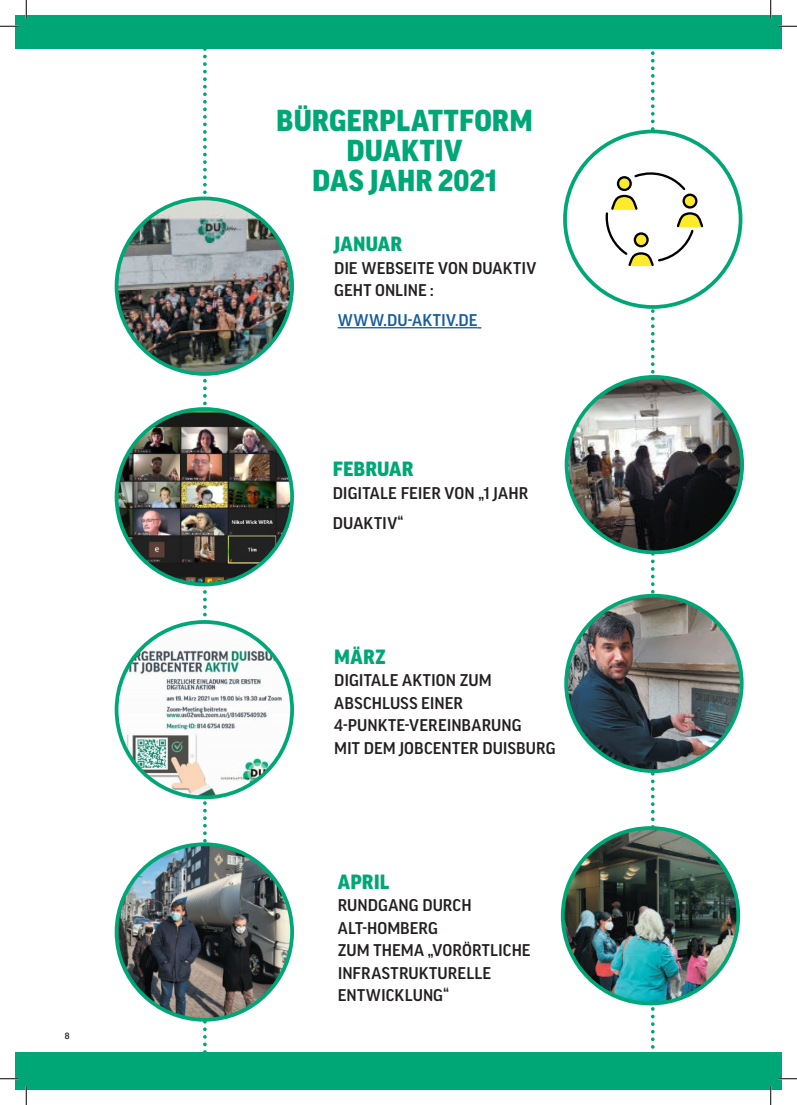
<style>
.page{position:relative;width:797px;height:1105px;background:#fff}
.page>*{position:absolute;margin:0;border:0;box-sizing:border-box;transform-origin:0 0}
.t1{font:900 29.25px/30px "Good Pro";letter-spacing:.005em;color:#00a776;text-align:center}
.t2{font:900 19.88px "Good Pro";letter-spacing:.005em;color:#00a776}
.t3{font:500 16.38px/22.5px "Good Pro";letter-spacing:.005em;color:#231f20}
.t4{font:500 16.38px "Good Pro";letter-spacing:.015em;color:#175d9e}
.t5{font:500 8.75px "Good Pro";color:#231f20}
</style>
<div class="page">
<div style="left:15px;top:15px;width:767px;height:33px;background:#00a776"></div>
<div style="left:15px;top:1052px;width:767px;height:38px;background:#00a776"></div>
<svg style="left:203px;top:48px;width:4px;height:1004px"></svg>
<hr style="left:338px;top:327px;width:139px;height:1px;background:#175d9e">
<img style="left:116px;top:198px;width:176px;height:176px;border-radius:88px">
<div style="left:115px;top:197px;width:179px;height:179px;border:4px solid #00a776;border-radius:50%"></div>
<img style="left:116px;top:409px;width:176px;height:175px;border-radius:88px">
<div style="left:115px;top:407px;width:179px;height:179px;border:4px solid #00a776;border-radius:50%"></div>
<img style="left:116px;top:622px;width:176px;height:175px;border-radius:88px">
<div style="left:115px;top:620px;width:179px;height:179px;border:4px solid #00a776;border-radius:50%"></div>
<img style="left:116px;top:844px;width:176px;height:176px;border-radius:88px">
<div style="left:115px;top:842px;width:179px;height:180px;border:4px solid #00a776;border-radius:50%"></div>
<img style="left:566px;top:377px;width:176px;height:175px;border-radius:88px">
<img style="left:566px;top:596px;width:175px;height:175px;border-radius:88px">
<img style="left:562px;top:828px;width:176px;height:175px;border-radius:88px">
<img style="left:604px;top:48px;width:100px;height:1001px">
<svg style="left:0;top:25px;width:19px;height:2px"></svg>
<svg style="left:778px;top:25px;width:19px;height:2px"></svg>
<svg style="left:0;top:1078px;width:19px;height:1px"></svg>
<svg style="left:778px;top:1078px;width:19px;height:1px"></svg>
<svg style="left:25px;top:0;width:2px;height:19px"></svg>
<svg style="left:25px;top:1086px;width:2px;height:19px"></svg>
<svg style="left:770px;top:0;width:1px;height:19px"></svg>
<svg style="left:770px;top:1086px;width:1px;height:19px"></svg>
<p class="t5" style="left:65px;top:1031px;width:6px">8</p>
<h1 class="t1" style="left:276px;top:106px;width:258px">BÜRGERPLATTFORM<br>DUAKTIV<br>DAS JAHR 2021</h1>
<p class="t2" style="left:334px;top:234px;width:69px">JANUAR</p>
<p class="t3" style="left:334px;top:257px;width:204px">DIE WEBSEITE VON DUAKTIV<br>GEHT ONLINE :</p>
<p class="t4" style="left:338px;top:312px;width:141px">WWW.DU-AKTIV.DE</p>
<p class="t2" style="left:333px;top:459px;width:82px">FEBRUAR</p>
<p class="t3" style="left:333px;top:478px;width:197px;line-height:30px">DIGITALE FEIER VON „1 JAHR<br>DUAKTIV“</p>
<p class="t2" style="left:334px;top:646px;width:53px">MÄRZ</p>
<p class="t3" style="left:334px;top:669px;width:223px">DIGITALE AKTION ZUM<br>ABSCHLUSS EINER<br>4-PUNKTE-VEREINBARUNG<br>MIT DEM JOBCENTER DUISBURG</p>
<p class="t2" style="left:338px;top:871px;width:53px">APRIL</p>
<p class="t3" style="left:338px;top:894px;width:194px">RUNDGANG DURCH<br>ALT-HOMBERG<br>ZUM THEMA „VORÖRTLICHE<br>INFRASTRUKTURELLE<br>ENTWICKLUNG“</p>
</div>
